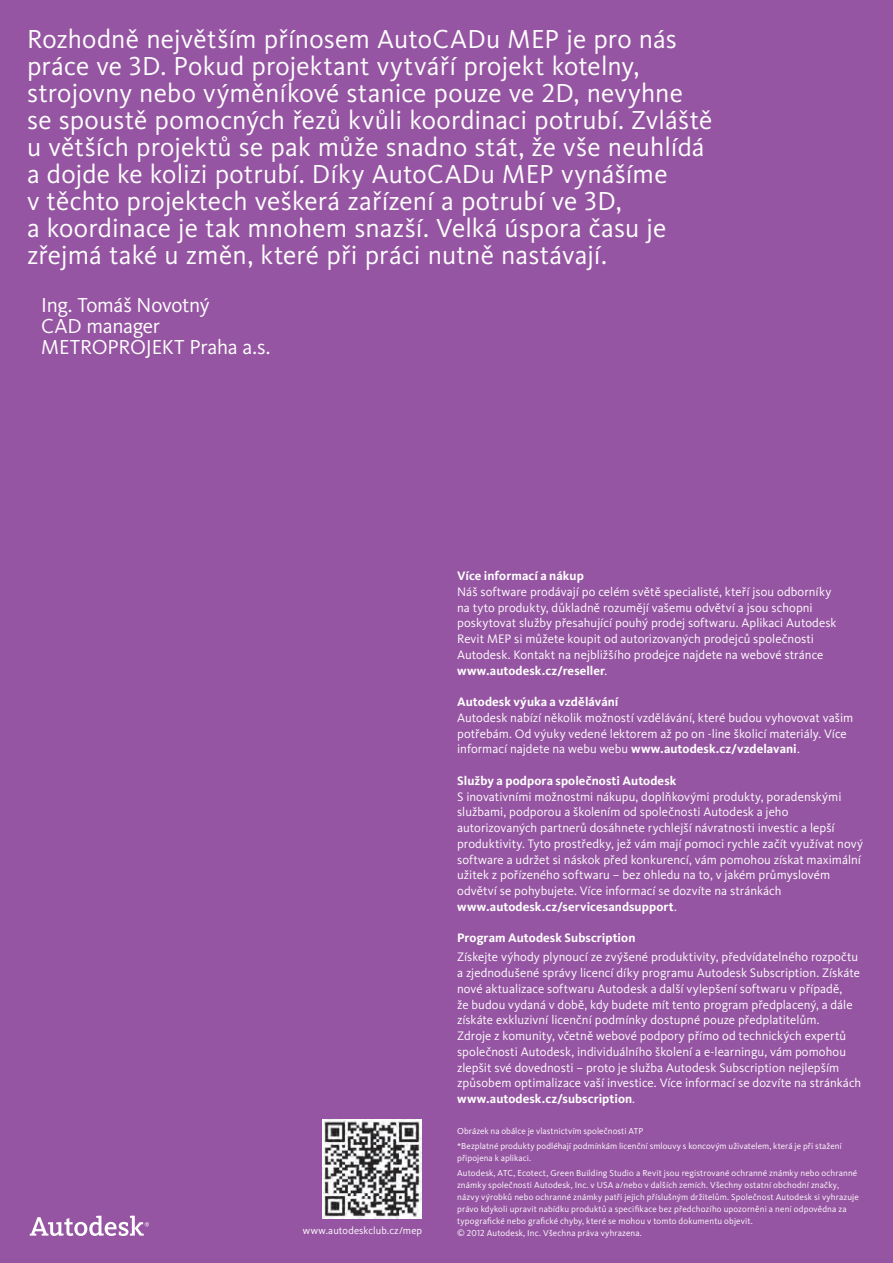
<style>
.page{position:relative;width:893px;height:1263px;background:#9655a2}
.page>*{position:absolute;margin:0;border:0;box-sizing:border-box;transform-origin:0 0}
.t1{font:27px/27px "Kievit Pro";letter-spacing:.005em;color:#fff}
.t2{font:21px/21px "Kievit Pro";letter-spacing:-.015em;color:#fff}
.t3{font:12.75px/15.8px "Kievit Pro";letter-spacing:.005em;color:#fff}
.t4{font:700 12.75px "Kievit Pro";letter-spacing:.005em;color:#fff}
.t5{font:10.5px "Kievit Pro";letter-spacing:.01em;color:#fff}
.t6{font:9px/12px "Kievit Pro";letter-spacing:.01em;color:#fff}
.s1{font-weight:700}
</style>
<div class="page">
<svg style="left:30px;top:1215px;width:119px;height:21px"></svg>
<img style="left:323px;top:1120px;width:99px;height:99px">
<p class="t1" style="left:27px;top:25px;width:687px">Rozhodně největším přínosem AutoCADu MEP je pro nás práce ve 3D. Pokud projektant vytváří projekt kotelny, strojovny nebo výměníkové stanice pouze ve 2D, nevyhne se spoustě pomocných řezů kvůli koordinaci potrubí. Zvláště u větších projektů se pak může snadno stát, že vše neuhlídá a dojde ke kolizi potrubí. Díky AutoCADu MEP vynášíme<br>v těchto projektech veškerá zařízení a potrubí ve 3D,<br>a koordinace je tak mnohem snazší. Velká úspora času je zřejmá také u změn, které při práci nutně nastávají.</p>
<h2 class="t2" style="left:41px;top:294px;width:231px">Ing. Tomáš Novotný<br>CAD manager<br>METROPROJEKT Praha a.s.</h2>
<p class="t5" style="left:303px;top:1224px;width:121px">www.autodeskclub.cz/mep</p>
<p class="t4" style="left:457px;top:568px;width:128px">Více informací a nákup</p>
<p class="t3" style="left:457px;top:583px;width:381px">Náš software prodávají po celém světě specialisté, kteří jsou odborníky na tyto produkty, důkladně rozumějí vašemu odvětví a jsou schopni poskytovat služby přesahující pouhý prodej softwaru. Aplikaci Autodesk Revit MEP si můžete koupit od autorizovaných prodejců společnosti Autodesk. Kontakt na nejbližšího prodejce najdete na webové stránce <span class="s1">www.autodesk.cz/reseller</span>.</p>
<p class="t4" style="left:457px;top:694px;width:163px">Autodesk výuka a vzdělávání</p>
<p class="t3" style="left:457px;top:709px;width:398px">Autodesk nabízí několik možností vzdělávání, které budou vyhovovat vašim potřebám. Od výuky vedené lektorem až po on -line školicí materiály. Více informací najdete na webu webu <span class="s1">www.autodesk.cz/vzdelavani</span>.</p>
<p class="t4" style="left:457px;top:773px;width:221px">Služby a podpora společnosti Autodesk</p>
<p class="t3" style="left:457px;top:788px;width:407px">S inovativními možnostmi nákupu, doplňkovými produkty, poradenskými službami, podporou a školením od společnosti Autodesk a jeho autorizovaných partnerů dosáhnete rychlejší návratnosti investic a lepší produktivity. Tyto prostředky, jež vám mají pomoci rychle začít využívat nový software a udržet si náskok před konkurencí, vám pomohou získat maximální užitek z pořízeného softwaru – bez ohledu na to, v jakém průmyslovém odvětví se pohybujete. Více informací se dozvíte na stránkách <span class="s1">www.autodesk.cz/servicesandsupport</span>.</p>
<p class="t4" style="left:457px;top:930px;width:180px">Program Autodesk Subscription</p>
<p class="t3" style="left:457px;top:949px;width:406px">Získejte výhody plynoucí ze zvýšené produktivity, předvídatelného rozpočtu a zjednodušené správy licencí díky programu Autodesk Subscription. Získáte nové aktualizace softwaru Autodesk a další vylepšení softwaru v případě,<br>že budou vydaná v době, kdy budete mít tento program předplacený, a dále získáte exkluzivní licenční podmínky dostupné pouze předplatitelům.<br>Zdroje z komunity, včetně webové podpory přímo od technických expertů společnosti Autodesk, individuálního školení a e-learningu, vám pomohou zlepšit své dovednosti – proto je služba Autodesk Subscription nejlepším způsobem optimalizace vaší investice. Více informací se dozvíte na stránkách <span class="s1">www.autodesk.cz/subscription</span>.</p>
<p class="t6" style="left:457px;top:1123px;width:386px;line-height:15.3px">Obrázek na obálce je vlastnictvím společnosti ATP<br>*Bezplatné produkty podléhají podmínkám licenční smlouvy s koncovým uživatelem, která je při stažení</p>
<p class="t6" style="left:457px;top:1150px;width:402px;line-height:15.3px">připojena k aplikaci.<br>Autodesk, ATC, Ecotect, Green Building Studio a Revit jsou registrované ochranné známky nebo ochranné</p>
<p class="t6" style="left:457px;top:1179px;width:403px">známky společnosti Autodesk, Inc. v USA a/nebo v dalších zemích. Všechny ostatní obchodní značky, názvy výrobků nebo ochranné známky patři jejich příslušným držitelům. Společnost Autodesk si vyhrazuje právo kdykoli upravit nabídku produktů a specifikace bez předchozího upozorněni a není odpovědna za typografické nebo grafické chyby, které se mohou v tomto dokumentu objevit.<br>© 2012 Autodesk, Inc. Všechna práva vyhrazena.</p>
</div>
